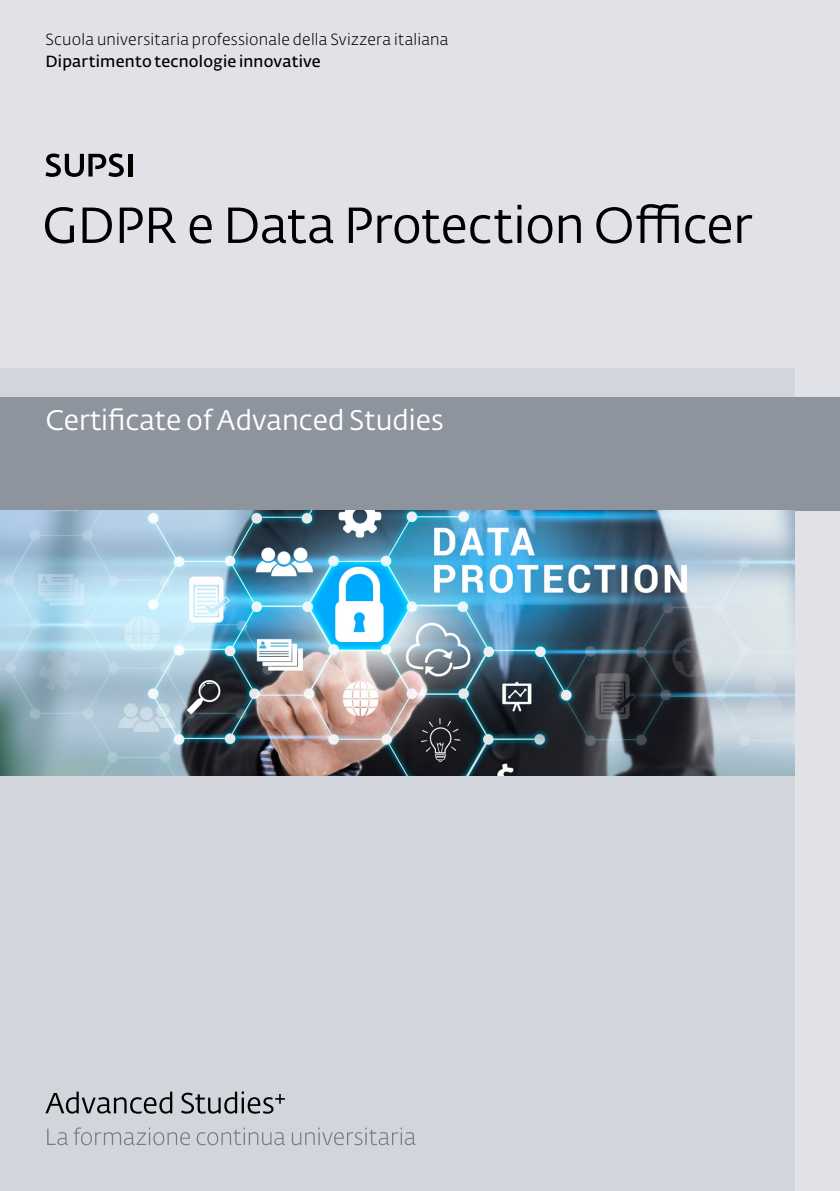
<style>
.page{position:relative;width:840px;height:1191px;background:#fff}
.page>*{position:absolute;margin:0;border:0;box-sizing:border-box;transform-origin:0 0}
.t1{font:50px "SUPSI Fedra Sans";letter-spacing:-.01em;color:#000}
.t2{font:28px "SUPSI Fedra Sans";color:#fff}
.t3{font:300 16px "SUPSI Fedra Sans";letter-spacing:.015em;color:#000}
.t4{font:600 16px "SUPSI Fedra Sans";letter-spacing:.015em;color:#000}
</style>
<div class="page">
<div style="left:0;top:0;width:839px;height:1191px;background:#e0e2e7"></div>
<div style="left:0;top:369px;width:794px;height:822px;background:#d2d5db"></div>
<div style="left:0;top:397px;width:839px;height:113px;background:#8d949e"></div>
<img style="left:0;top:510px;width:794px;height:265px">
<svg style="left:47px;top:1127px;width:368px;height:18px"></svg>
<svg style="left:45px;top:1091px;width:240px;height:22px"></svg>
<hr style="left:128px;top:154px;width:4px;height:22px;background:#000">
<svg style="left:45px;top:153px;width:79px;height:24px"></svg>
<p class="t3" style="left:45px;top:29px;width:404px">Scuola universitaria professionale della Svizzera italiana</p>
<p class="t4" style="left:45px;top:50px;width:277px">Dipartimento tecnologie innovative</p>
<h1 class="t1" style="left:42px;top:190px;width:711px">GDPR e Data Protection Officer</h1>
<h2 class="t2" style="left:45px;top:401px;width:399px">Certificate of Advanced Studies</h2>
</div>
